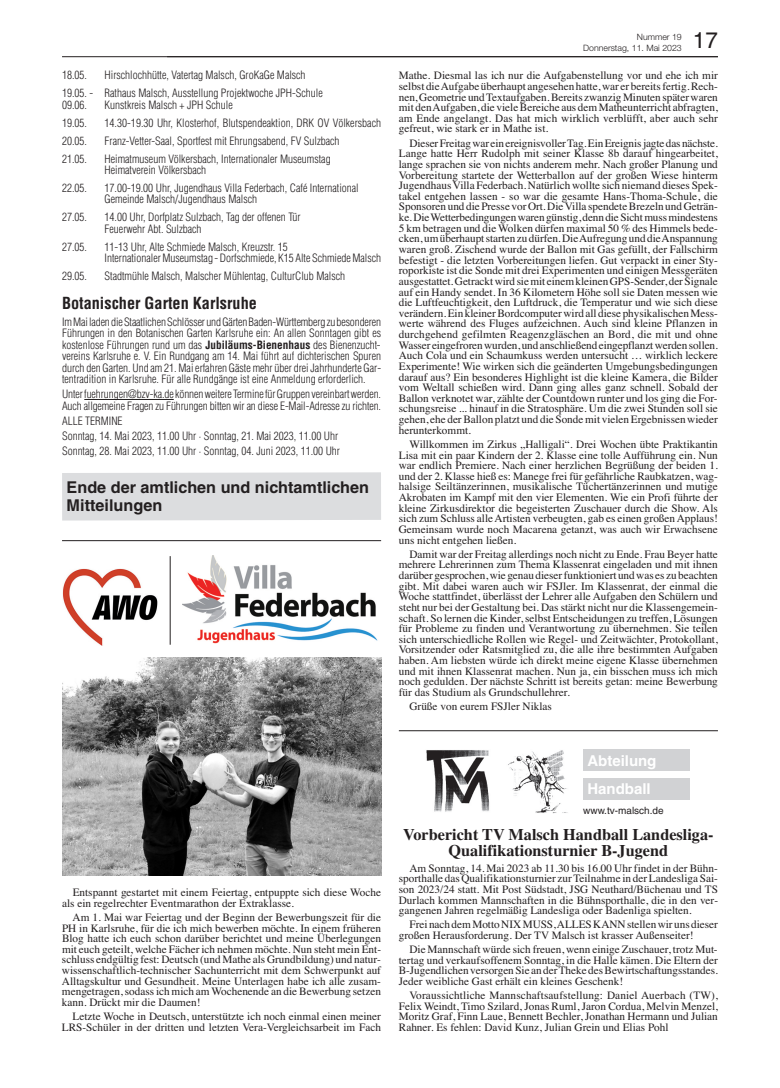
<style>
.page{position:relative;width:780px;height:1088px;background:#fff}
.page>*{position:absolute;margin:0;border:0;box-sizing:border-box;transform-origin:0 0}
.t1{font:22.5px "Helvetica";color:#231f20}
.t2{font:700 16.25px/16px "Times";color:#231f20;text-align:center}
.t3{font:700 16.25px/17.8px "Helvetica";letter-spacing:-.005em;color:#231f20}
.t4{font:700 condensed 16.25px "Helvetica";color:#231f20}
.t5{font:700 15px/28.4px "Helvetica";color:#fff}
.t6{font:11.25px/10.6px "Times";color:#231f20;text-align:justify}
.t7{font:300 condensed 11.25px/11.5px "Helvetica";color:#231f20}
.t8{font:10px "Helvetica";color:#231f20}
.t9{font:300 8.75px/11px "Helvetica Neue";color:#231f20;text-align:right}
.s1{font-weight:700}
</style>
<div class="page">
<hr style="left:62px;top:56px;width:656px;height:1px;background:#231f20">
<div style="left:62px;top:472px;width:319px;height:48px;background:#dcdddf"></div>
<hr style="left:84px;top:399px;width:90px;height:1px;background:#231f20">
<img style="left:182px;top:555px;width:196px;height:89px">
<img style="left:62px;top:568px;width:96px;height:78px">
<hr style="left:170px;top:556px;width:1px;height:89px;background:#231f20">
<img style="left:62px;top:657px;width:319px;height:218px">
<img style="left:426px;top:750px;width:64px;height:62px">
<img style="left:508px;top:750px;width:60px;height:64px">
<div style="left:583px;top:750px;width:106px;height:21px;background:#d1d2d4"></div>
<div style="left:583px;top:778px;width:106px;height:21px;background:#d1d2d4"></div>
<hr style="left:399px;top:730px;width:319px;height:1px;background:#231f20">
<hr style="left:62px;top:540px;width:319px;height:1px;background:#231f20">
<p class="t7" style="left:62px;top:67px;width:262px;line-height:17.9px;text-indent:43px">Hirschlochhütte, Vatertag Malsch, GroKaGe Malsch<br>19.05. - Rathaus Malsch, Ausstellung Projektwoche JPH-Schule</p>
<p class="t7" style="left:62px;top:100px;width:26px">09.06.</p>
<p class="t7" style="left:105px;top:100px;width:130px">Kunstkreis Malsch + JPH Schule</p>
<p class="t7" style="left:62px;top:118px;width:26px">19.05.</p>
<p class="t7" style="left:105px;top:118px;width:278px">14.30-19.30 Uhr, Klosterhof, Blutspendeaktion, DRK OV Völkersbach</p>
<p class="t7" style="left:62px;top:136px;width:26px">20.05.</p>
<p class="t7" style="left:105px;top:136px;width:236px">Franz-Vetter-Saal, Sportfest mit Ehrungsabend, FV Sulzbach</p>
<p class="t7" style="left:62px;top:154px;width:26px">21.05.</p>
<p class="t7" style="left:105px;top:154px;width:227px">Heimatmuseum Völkersbach, Internationaler Museumstag<br>Heimatverein Völkersbach</p>
<p class="t7" style="left:62px;top:183px;width:26px">22.05.</p>
<p class="t7" style="left:105px;top:183px;width:255px">17.00-19.00 Uhr, Jugendhaus Villa Federbach, Café International<br>Gemeinde Malsch/Jugendhaus Malsch</p>
<p class="t7" style="left:62px;top:212px;width:26px">27.05.</p>
<p class="t7" style="left:105px;top:212px;width:198px">14.00 Uhr, Dorfplatz Sulzbach, Tag der offenen Tür<br>Feuerwehr Abt. Sulzbach</p>
<p class="t7" style="left:62px;top:242px;width:26px">27.05.</p>
<p class="t7" style="left:105px;top:242px;width:278px">11-13 Uhr, Alte Schmiede Malsch, Kreuzstr. 15<br>InternationalerMuseumstag -Dorfschmiede, K15 Alte SchmiedeMalsch</p>
<p class="t7" style="left:62px;top:271px;width:26px">29.05.</p>
<p class="t7" style="left:105px;top:271px;width:242px">Stadtmühle Malsch, Malscher Mühlentag, CulturClub Malsch</p>
<p class="t7" style="left:62px;top:70px;width:26px">18.05.</p>
<h2 class="t4" style="left:62px;top:297px;width:196px">Botanischer Garten Karlsruhe</h2>
<p class="t7" style="left:62px;top:317px;width:320px;text-align:justify">ImMai laden dieStaatlichenSchlösserundGärtenBaden-Württemberg zu besonderen Führungen in den Botanischen Garten Karlsruhe ein: An allen Sonntagen gibt es kostenlose Führungen rund um das <span class="s1">Jubiläums-Bienenhaus</span> des Bienenzucht&shy;vereins Karlsruhe e. V. Ein Rundgang am 14. Mai führt auf dichterischen Spuren durch den Garten. Und am 21. Mai erfahren Gäste mehr über drei Jahrhunderte Gar&shy;tentradition in Karlsruhe. Für alle Rundgänge ist eine Anmeldung erforderlich.</p>
<p class="t7" style="left:62px;top:389px;width:320px">Unterfuehrungen@bzv-ka.dekönnenweitere TerminefürGruppen vereinbartwerden.<br>Auch allgemeine Fragen zu Führungen bitten wir an diese E-Mail-Adresse zu richten.</p>
<p class="t7" style="left:62px;top:414px;width:279px;line-height:15px">ALLE TERMINE<br>Sonntag, 14. Mai 2023, 11.00 Uhr · Sonntag, 21. Mai 2023, 11.00 Uhr<br>Sonntag, 28. Mai 2023, 11.00 Uhr · Sonntag, 04. Juni 2023, 11.00 Uhr</p>
<h2 class="t3" style="left:67px;top:480px;width:304px">Ende der amtlichen und nichtamtlichen<br>Mitteilungen</h2>
<p class="t9" style="left:583px;top:31px;width:100px">Nummer 19<br>Donnerstag, 11. Mai 2023</p>
<h1 class="t1" style="left:693px;top:32px;width:26px">17</h1>
<p class="t6" style="left:399px;top:70px;width:320px">Mathe. Diesmal las ich nur die Aufgabenstellung vor und ehe ich mir selbst dieAufgabe überhaupt angesehen hatte,war er bereitsfertig.Rech&shy;nen,Geometrie undTextaufgaben.Bereits zwanzigMinuten späterwaren mit denAufgaben, die vieleBereiche aus demMatheunterricht abfragten, am Ende angelangt. Das hat mich wirklich verblüfft, aber auch sehr gefreut, wie stark er in Mathe ist.</p>
<p class="t6" style="left:399px;top:137px;width:320px;text-indent:11px">DieserFreitagwar ein ereignisvollerTag.EinEreignisjagte das nächste.<br>Lange hatte Herr Rudolph mit seiner Klasse 8b darauf hingearbeitet, lange sprachen sie von nichts anderem mehr. Nach großer Planung und Vorbereitung startete der Wetterballon auf der großen Wiese hinterm JugendhausVilla Federbach. Natürlich wollte sich niemand dieses Spek&shy;takel entgehen lassen - so war die gesamte Hans-Thoma-Schule, die Sponsoren und diePresse vorOrt.DieVilla spendeteBrezeln undGeträn&shy;ke.DieWetterbedingungenwaren günstig, denn dieSichtmussmindestens 5 km betragen und die Wolken dürfen maximal 50 % des Himmels bede&shy;cken, umüberhauptstarten zu dürfen.DieAufregung und dieAnspannung waren groß. Zischend wurde der Ballon mit Gas gefüllt, der Fallschirm befestigt - die letzten Vorbereitungen liefen. Gut verpackt in einer Sty&shy;roporkiste ist die Sonde mit drei Experimenten und einigen Messgeräten ausgestattet.Getracktwird siemit einemkleinenGPS-Sender, derSignale auf ein Handy sendet. In 36 Kilometern Höhe soll sie Daten messen wie die Luftfeuchtigkeit, den Luftdruck, die Temperatur und wie sich diese verändern.Ein kleinerBordcomputerwird all diese physikalischenMess&shy;werte während des Fluges aufzeichnen. Auch sind kleine Pflanzen in durchgehend gefilmten Reagenzgläschen an Bord, die mit und ohne Wasser eingefrorenwurden, und anschließend eingepflanztwerden sollen.<br>Auch Cola und ein Schaumkuss werden untersucht … wirklich leckere Experimente! Wie wirken sich die geänderten Umgebungsbedingungen darauf aus? Ein besonderes Highlight ist die kleine Kamera, die Bilder vom Weltall schießen wird. Dann ging alles ganz schnell. Sobald der Ballon verknotet war, zählte der Countdown runter und los ging die For&shy;schungsreise ... hinauf in die Stratosphäre. Um die zwei Stunden soll sie gehen, ehe derBallon platzt und die Sondemit vielenErgebnissenwieder herunterkommt.</p>
<p class="t6" style="left:399px;top:439px;width:320px;text-indent:11px">Willkommen im Zirkus „Halligali“. Drei Wochen übte Praktikantin Lisa mit ein paar Kindern der 2. Klasse eine tolle Aufführung ein. Nun war endlich Premiere. Nach einer herzlichen Begrüßung der beiden 1. und der 2. Klasse hieß es: Manege frei für gefährliche Raubkatzen, wag&shy;halsige Seiltänzerinnen, musikalische Tüchertänzerinnen und mutige Akrobaten im Kampf mit den vier Elementen. Wie ein Profi führte der kleine Zirkusdirektor die begeisterten Zuschauer durch die Show. Als sich zum Schluss alleArtisten verbeugten, gab es einen großenApplaus!<br>Gemeinsam wurde noch Macarena getanzt, was auch wir Erwachsene uns nicht entgehen ließen.</p>
<p class="t6" style="left:399px;top:548px;width:320px;text-indent:11px">Damit war der Freitag allerdings noch nicht zu Ende. Frau Beyer hatte mehrere Lehrerinnen zum Thema Klassenrat eingeladen und mit ihnen darüber gesprochen,wie genau dieserfunktioniert undwas es zu beachten gibt. Mit dabei waren auch wir FSJler. Im Klassenrat, der einmal die Woche stattfindet, überlässt der Lehrer alle Aufgaben den Schülern und steht nur bei der Gestaltung bei. Das stärkt nicht nur die Klassengemein&shy;schaft. So lernen die Kinder, selbst Entscheidungen zu treffen, Lösungen für Probleme zu finden und Verantwortung zu übernehmen. Sie teilen sich unterschiedliche Rollen wie Regel- und Zeitwächter, Protokollant, Vorsitzender oder Ratsmitglied zu, die alle ihre bestimmten Aufgaben haben. Am liebsten würde ich direkt meine eigene Klasse übernehmen und mit ihnen Klassenrat machen. Nun ja, ein bisschen muss ich mich noch gedulden. Der nächste Schritt ist bereits getan: meine Bewerbung für das Studium als Grundschullehrer.</p>
<p class="t6" style="left:409px;top:701px;width:144px">Grüße von eurem FSJler Niklas</p>
<p class="t6" style="left:62px;top:887px;width:320px;text-indent:11px">Entspannt gestartet mit einem Feiertag, entpuppte sich diese Woche als ein regelrechter Eventmarathon der Extraklasse.</p>
<p class="t6" style="left:62px;top:912px;width:320px;text-indent:11px">Am 1. Mai war Feiertag und der Beginn der Bewerbungszeit für die PH in Karlsruhe, für die ich mich bewerben möchte. In einem früheren Blog hatte ich euch schon darüber berichtet und meine Überlegungen mit euch geteilt, welche Fächer ich nehmen möchte. Nun steht mein Ent&shy;schluss endgültig fest: Deutsch (und Mathe als Grundbildung) und natur&shy;wissenschaftlich-technischer Sachunterricht mit dem Schwerpunkt auf Alltagskultur und Gesundheit. Meine Unterlagen habe ich alle zusam&shy;mengetragen, sodass ich mich amWochenende an die Bewerbung setzen kann. Drückt mir die Daumen!</p>
<p class="t6" style="left:62px;top:1011px;width:320px;text-align:right">Letzte Woche in Deutsch, unterstützte ich noch einmal einen meiner<br>LRS-Schüler in der dritten und letzten Vera-Vergleichsarbeit im Fach</p>
<h3 class="t5" style="left:587px;top:748px;width:71px">Abteilung<br>Handball</h3>
<p class="t8" style="left:583px;top:807px;width:82px">www.tv-malsch.de</p>
<h2 class="t2" style="left:403px;top:826px;width:312px">Vorbericht TV Malsch Handball Landesliga-<br>Qualifikationsturnier B-Jugend</h2>
<p class="t6" style="left:399px;top:862px;width:321px;text-indent:11px">Am Sonntag, 14. Mai 2023 ab 11.30 bis 16.00 Uhr findet in der Bühn&shy;sporthalle das Qualifikationsturnier zurTeilnahme in derLandesliga Sai&shy;son 2023/24 statt. Mit Post Südstadt, JSG Neuthard/Büchenau und TS Durlach kommen Mannschaften in die Bühnsporthalle, die in den ver&shy;gangenen Jahren regelmäßig Landesliga oder Badenliga spielten.</p>
<p class="t6" style="left:399px;top:919px;width:320px;text-indent:11px">Frei nach demMottoNIXMUSS,ALLESKANNstellenwir uns dieser großen Herausforderung. Der TV Malsch ist krasser Außenseiter!</p>
<p class="t6" style="left:399px;top:944px;width:320px;text-indent:11px">Die Mannschaft würde sich freuen, wenn einige Zuschauer, trotz Mut&shy;tertag und verkaufsoffenem Sonntag, in die Halle kämen. Die Eltern der B-Jugendlichen versorgenSie an derTheke desBewirtschaftungsstandes.<br>Jeder weibliche Gast erhält ein kleines Geschenk!</p>
<p class="t6" style="left:399px;top:990px;width:320px;text-indent:11px">Voraussichtliche Mannschaftsaufstellung: Daniel Auerbach (TW), Felix Weindt, Timo Szilard, Jonas Ruml, Jaron Cordua, Melvin Menzel, Moritz Graf, Finn Laue, Bennett Bechler, Jonathan Hermann und Julian Rahner. Es fehlen: David Kunz, Julian Grein und Elias Pohl</p>
</div>
